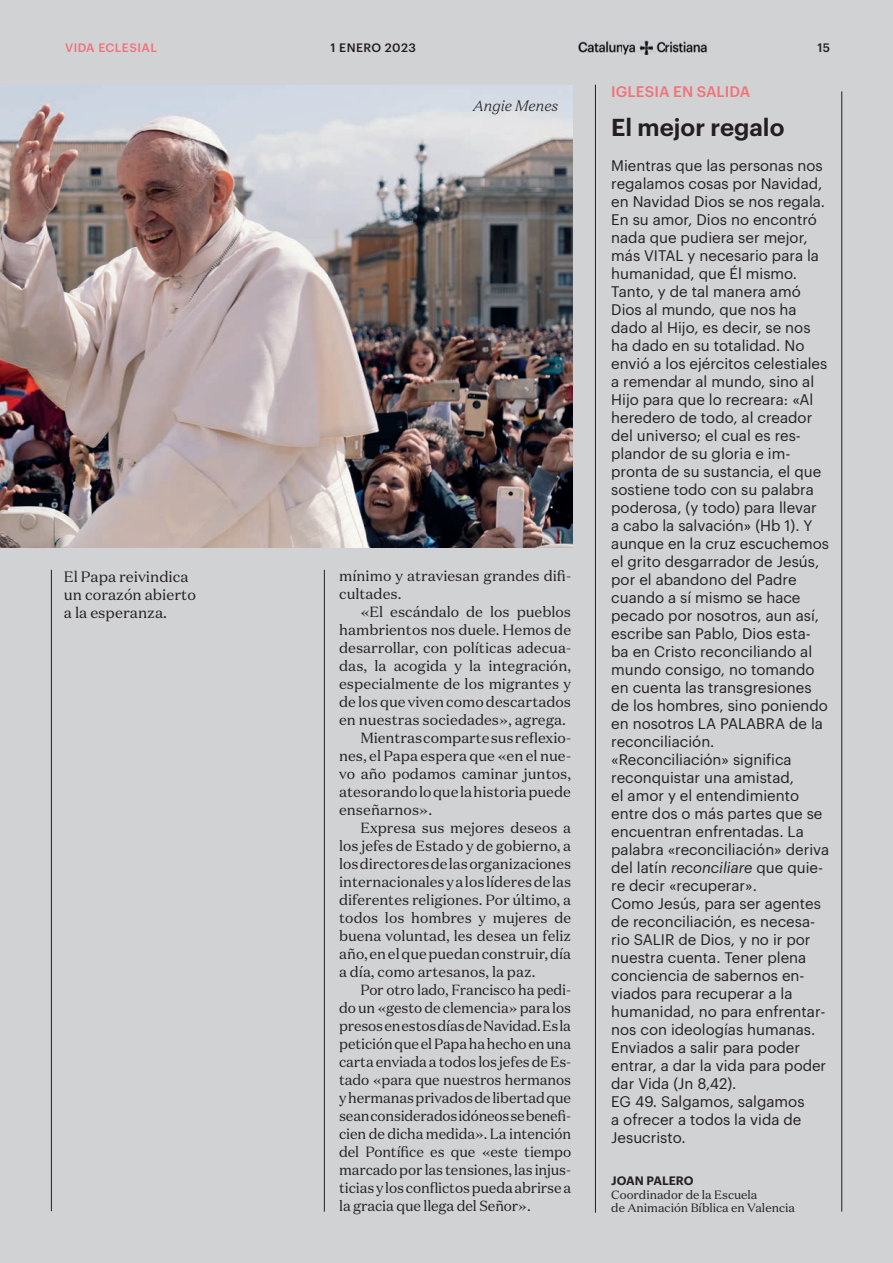
<style>
.page{position:relative;width:893px;height:1263px;background:#d1d2d4}
.page>*{position:absolute;margin:0;border:0;box-sizing:border-box;transform-origin:0 0}
.t1{font:600 24px "Graphik";color:#231f20}
.t2{font:15px/18px "Graphik";color:#231f20}
.t3{font:15px/18px "Domaine Text";color:#231f20}
.t4{font:500 15px "Graphik";letter-spacing:.005em;color:#f27278}
.t5{font:italic 300 15px "Domaine Text";color:#231f20}
.t6{font:14.7px/18px "Domaine Text";color:#231f20}
.t7{font:12px/13.5px "Domaine Text";color:#231f20}
.t8{font:500 12px "Graphik";letter-spacing:.035em;color:#f27278}
.t9{font:500 12px "Graphik";letter-spacing:.035em;color:#231f20}
.t10{font:600 12px "Graphik";color:#231f20}
.s1{font-style:italic}
</style>
<div class="page">
<img style="left:579px;top:41px;width:128px;height:14px">
<hr style="left:841px;top:91px;width:1px;height:1120px;background:#231f20">
<hr style="left:51px;top:570px;width:1px;height:641px;background:#231f20">
<hr style="left:595px;top:85px;width:1px;height:1128px;background:#231f20">
<hr style="left:324px;top:570px;width:1px;height:641px;background:#231f20">
<img style="left:0;top:85px;width:573px;height:462px">
<p class="t8" style="left:65px;top:39px;width:93px">VIDA ECLESIAL</p>
<p class="t9" style="left:331px;top:38px;width:87px">1 ENERO 2023</p>
<p class="t9" style="left:817px;top:38px;width:14px">15</p>
<p class="t3" style="left:64px;top:567px;width:134px">El Papa reivindica un corazón abierto a la esperanza.</p>
<p class="t5" style="left:473px;top:96px;width:87px">Angie Menes</p>
<p class="t6" style="left:339px;top:567px;width:233px">mínimo y atraviesan grandes difi&shy;cultades.</p>
<p class="t6" style="left:360px;top:603px;width:212px">«El escándalo de los pueblos</p>
<p class="t6" style="left:339px;top:621px;width:233px">hambrientos nos duele. Hemos de</p>
<p class="t6" style="left:339px;top:639px;width:233px">desarrollar, con políticas adecua-</p>
<p class="t6" style="left:339px;top:657px;width:233px">das, la acogida y la integración,</p>
<p class="t6" style="left:339px;top:675px;width:233px">especialmente de los migrantes y</p>
<p class="t6" style="left:339px;top:693px;width:233px">de los que viven como descartados</p>
<p class="t6" style="left:339px;top:711px;width:228px">en nuestras sociedades», agrega.</p>
<p class="t6" style="left:360px;top:729px;width:212px">Mientras comparte sus reflexio-</p>
<p class="t6" style="left:339px;top:747px;width:233px">nes, el Papa espera que «en el nue-</p>
<p class="t6" style="left:339px;top:765px;width:233px">vo año podamos caminar juntos,</p>
<p class="t6" style="left:339px;top:783px;width:233px">atesorando lo que la historia puede</p>
<p class="t6" style="left:339px;top:801px;width:94px">enseñarnos».</p>
<p class="t6" style="left:360px;top:819px;width:212px">Expresa sus mejores deseos a</p>
<p class="t6" style="left:339px;top:837px;width:233px">los jefes de Estado y de gobierno, a</p>
<p class="t6" style="left:339px;top:855px;width:233px">los directores de las organizaciones</p>
<p class="t6" style="left:339px;top:873px;width:234px">internacionales y a los líderes de las</p>
<p class="t6" style="left:339px;top:891px;width:233px">diferentes religiones. Por último, a</p>
<p class="t6" style="left:339px;top:909px;width:233px">todos los hombres y mujeres de</p>
<p class="t6" style="left:339px;top:927px;width:233px">buena voluntad, les desea un feliz</p>
<p class="t6" style="left:339px;top:945px;width:233px">año, en el que puedan construir, día</p>
<p class="t6" style="left:339px;top:963px;width:198px">a día, como artesanos, la paz.</p>
<p class="t6" style="left:360px;top:981px;width:212px">Por otro lado, Francisco ha pedi-</p>
<p class="t6" style="left:339px;top:999px;width:233px">do un «gesto de clemencia» para los</p>
<p class="t6" style="left:339px;top:1017px;width:233px">presos en estos días de Navidad. Es la</p>
<p class="t6" style="left:339px;top:1035px;width:233px">petición que el Papa ha hecho en una</p>
<p class="t6" style="left:339px;top:1053px;width:233px">carta enviada a todos los jefes de Es-</p>
<p class="t6" style="left:339px;top:1071px;width:233px">tado «para que nuestros hermanos</p>
<p class="t6" style="left:339px;top:1089px;width:233px">y hermanas privados de libertad que</p>
<p class="t6" style="left:339px;top:1107px;width:233px">sean considerados idóneos se benefi-</p>
<p class="t6" style="left:339px;top:1125px;width:233px">cien de dicha medida». La intención</p>
<p class="t6" style="left:339px;top:1143px;width:233px">del Pontífice es que «este tiempo</p>
<p class="t6" style="left:339px;top:1161px;width:233px">marcado por las tensiones, las injus-</p>
<p class="t6" style="left:339px;top:1179px;width:233px">ticias y los conflictos pueda abrirse a</p>
<p class="t6" style="left:339px;top:1197px;width:193px">la gracia que llega del Señor».</p>
<p class="t4" style="left:611px;top:80px;width:141px">IGLESIA EN SALIDA</p>
<h1 class="t1" style="left:611px;top:108px;width:175px">El mejor regalo</h1>
<p class="t2" style="left:611px;top:155px;width:219px">Mientras que las personas nos regalamos cosas por Navidad, en Navidad Dios se nos regala.<br>En su amor, Dios no encontró nada que pudiera ser mejor, más VITAL y necesario para la humanidad, que Él mismo.<br>Tanto, y de tal manera amó<br>Dios al mundo, que nos ha dado al Hijo, es decir, se nos ha dado en su totalidad. No envió a los ejércitos celestiales a remendar al mundo, sino al<br>Hijo para que lo recreara: «Al heredero de todo, al creador del universo; el cual es res&shy;plandor de su gloria e im&shy;pronta de su sustancia, el que sostiene todo con su palabra poderosa, (y todo) para llevar<br>a cabo la salvación» (Hb 1). Y aunque en la cruz escuchemos el grito desgarrador de Jesús, por el abandono del Padre cuando a sí mismo se hace pecado por nosotros, aun así, escribe san Pablo, Dios esta&shy;ba en Cristo reconciliando al mundo consigo, no tomando en cuenta las transgresiones de los hombres, sino poniendo en nosotros LA PALABRA de la reconciliación. «Reconciliación» significa reconquistar una amistad,<br>el amor y el entendimiento entre dos o más partes que se encuentran enfrentadas. La palabra «reconciliación» deriva del latín <span class="s1">reconciliare</span> que quie&shy;re decir «recuperar».<br>Como Jesús, para ser agentes de reconciliación, es necesa&shy;rio SALIR de Dios, y no ir por nuestra cuenta. Tener plena conciencia de sabernos en&shy;viados para recuperar a la humanidad, no para enfrentar&shy;nos con ideologías humanas.<br>Enviados a salir para poder entrar, a dar la vida para poder dar Vida (Jn 8,42).<br>EG 49. Salgamos, salgamos<br>a ofrecer a todos la vida de<br>Jesucristo.</p>
<p class="t10" style="left:611px;top:1172px;width:84px">JOAN PALERO</p>
<p class="t7" style="left:611px;top:1187px;width:185px">Coordinador de la Escuela<br>de Animación Bíblica en Valencia</p>
</div>
